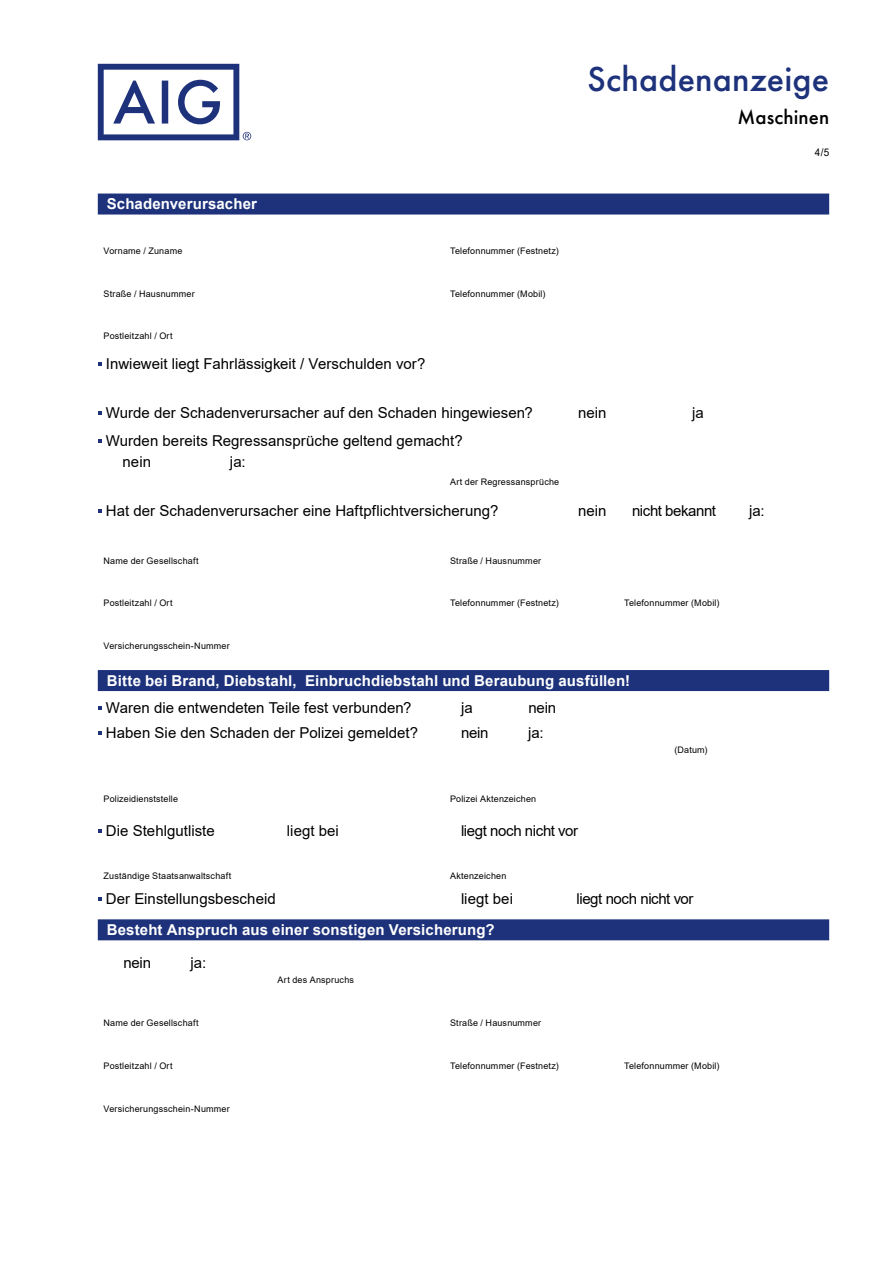
<style>
.page{position:relative;width:893px;height:1263px;background:#fff}
.page>*{position:absolute;margin:0;border:0;box-sizing:border-box;transform-origin:0 0}
.t1{font:500 36px "Futura PT";letter-spacing:.005em;color:#1d327b}
.t2{font:500 21px "Futura PT";letter-spacing:.005em;color:#000}
.t3{font:15px/21px "Arial";color:#000}
.t4{font:700 15px "Arial";letter-spacing:.01em;color:#fff}
.t5{font:15px "Arial";letter-spacing:-.025em;color:#000}
.t6{font:15px "Arial";letter-spacing:-.03em;color:#000}
.t7{font:10.5px "Arial";color:#000;scale:.95 1}
.t8{font:9px "Arial";letter-spacing:.02em;color:#000}
</style>
<div class="page">
<svg style="left:98px;top:64px;width:153px;height:76px"></svg>
<div style="left:98px;top:194px;width:731px;height:21px;background:#1d327b"></div>
<div style="left:98px;top:670px;width:731px;height:21px;background:#1d327b"></div>
<div style="left:98px;top:919px;width:731px;height:21px;background:#1d327b"></div>
<svg style="left:98px;top:362px;width:4px;height:4px"></svg>
<svg style="left:98px;top:411px;width:4px;height:4px"></svg>
<svg style="left:98px;top:439px;width:4px;height:4px"></svg>
<svg style="left:98px;top:509px;width:4px;height:4px"></svg>
<svg style="left:98px;top:706px;width:4px;height:3px"></svg>
<svg style="left:98px;top:731px;width:4px;height:4px"></svg>
<svg style="left:98px;top:829px;width:4px;height:4px"></svg>
<svg style="left:98px;top:897px;width:4px;height:4px"></svg>
<h1 class="t1" style="left:587px;top:58px;width:243px">Schadenanzeige</h1>
<h2 class="t2" style="left:738px;top:105px;width:93px">Maschinen</h2>
<p class="t7" style="left:815px;top:145px;width:17px">4/5</p>
<h3 class="t4" style="left:107px;top:193px;width:152px">Schadenverursacher</h3>
<p class="t8" style="left:104px;top:244px;width:80px">Vorname / Zuname</p>
<p class="t8" style="left:450px;top:244px;width:110px">Telefonnummer (Festnetz)</p>
<p class="t8" style="left:104px;top:287px;width:93px">Straße / Hausnummer</p>
<p class="t8" style="left:450px;top:287px;width:97px">Telefonnummer (Mobil)</p>
<p class="t8" style="left:104px;top:330px;width:71px">Postleitzahl / Ort</p>
<h3 class="t3" style="left:106px;top:353px;width:321px">Inwieweit liegt Fahrlässigkeit / Verschulden vor?</h3>
<h3 class="t3" style="left:106px;top:402px;width:428px">Wurde der Schadenverursacher auf den Schaden hingewiesen?</h3>
<h3 class="t3" style="left:578px;top:402px;width:30px">nein</h3>
<h3 class="t3" style="left:692px;top:402px;width:13px">ja</h3>
<h3 class="t3" style="left:123px;top:430px;width:342px;text-indent:-17px">Wurden bereits Regressansprüche geltend gemacht? nein</h3>
<h3 class="t3" style="left:230px;top:451px;width:17px">ja:</h3>
<p class="t8" style="left:450px;top:476px;width:111px">Art der Regressansprüche</p>
<h3 class="t3" style="left:106px;top:500px;width:394px">Hat der Schadenverursacher eine Haftpflichtversicherung?</h3>
<h3 class="t3" style="left:578px;top:500px;width:30px">nein</h3>
<h3 class="t6" style="left:632px;top:500px;width:85px">nicht bekannt</h3>
<h3 class="t3" style="left:749px;top:500px;width:17px">ja:</h3>
<p class="t8" style="left:104px;top:554px;width:96px">Name der Gesellschaft</p>
<p class="t8" style="left:450px;top:554px;width:93px">Straße / Hausnummer</p>
<p class="t8" style="left:104px;top:597px;width:71px">Postleitzahl / Ort</p>
<p class="t8" style="left:450px;top:597px;width:110px">Telefonnummer (Festnetz)</p>
<p class="t8" style="left:624px;top:597px;width:97px">Telefonnummer (Mobil)</p>
<p class="t8" style="left:104px;top:640px;width:128px">Versicherungsschein-Nummer</p>
<h3 class="t4" style="left:107px;top:670px;width:525px">Bitte bei Brand, Diebstahl, Einbruchdiebstahl und Beraubung ausfüllen!</h3>
<h3 class="t3" style="left:106px;top:697px;width:307px">Waren die entwendeten Teile fest verbunden?</h3>
<h3 class="t3" style="left:461px;top:697px;width:13px">ja</h3>
<h3 class="t3" style="left:528px;top:697px;width:29px">nein</h3>
<h3 class="t3" style="left:106px;top:722px;width:314px">Haben Sie den Schaden der Polizei gemeldet?</h3>
<h3 class="t3" style="left:461px;top:722px;width:29px">nein</h3>
<h3 class="t3" style="left:528px;top:722px;width:17px">ja:</h3>
<p class="t8" style="left:674px;top:743px;width:35px">(Datum)</p>
<p class="t8" style="left:104px;top:793px;width:76px">Polizeidienststelle</p>
<p class="t8" style="left:450px;top:793px;width:88px">Polizei Aktenzeichen</p>
<h3 class="t3" style="left:106px;top:820px;width:110px">Die Stehlgutliste</h3>
<h3 class="t3" style="left:287px;top:820px;width:53px">liegt bei</h3>
<h3 class="t5" style="left:461px;top:820px;width:119px">liegt noch nicht vor</h3>
<p class="t8" style="left:104px;top:870px;width:129px">Zuständige Staatsanwaltschaft</p>
<p class="t8" style="left:450px;top:870px;width:58px">Aktenzeichen</p>
<h3 class="t3" style="left:106px;top:888px;width:171px">Der Einstellungsbescheid</h3>
<h3 class="t3" style="left:461px;top:888px;width:53px">liegt bei</h3>
<h3 class="t5" style="left:576px;top:889px;width:119px">liegt noch nicht vor</h3>
<h3 class="t4" style="left:107px;top:919px;width:389px">Besteht Anspruch aus einer sonstigen Versicherung?</h3>
<h3 class="t3" style="left:123px;top:952px;width:29px">nein</h3>
<h3 class="t3" style="left:191px;top:952px;width:17px">ja:</h3>
<p class="t8" style="left:278px;top:973px;width:78px">Art des Anspruchs</p>
<p class="t8" style="left:104px;top:1017px;width:96px">Name der Gesellschaft</p>
<p class="t8" style="left:450px;top:1017px;width:93px">Straße / Hausnummer</p>
<p class="t8" style="left:104px;top:1060px;width:71px">Postleitzahl / Ort</p>
<p class="t8" style="left:450px;top:1060px;width:110px">Telefonnummer (Festnetz)</p>
<p class="t8" style="left:624px;top:1060px;width:97px">Telefonnummer (Mobil)</p>
<p class="t8" style="left:104px;top:1102px;width:128px">Versicherungsschein-Nummer</p>
</div>
